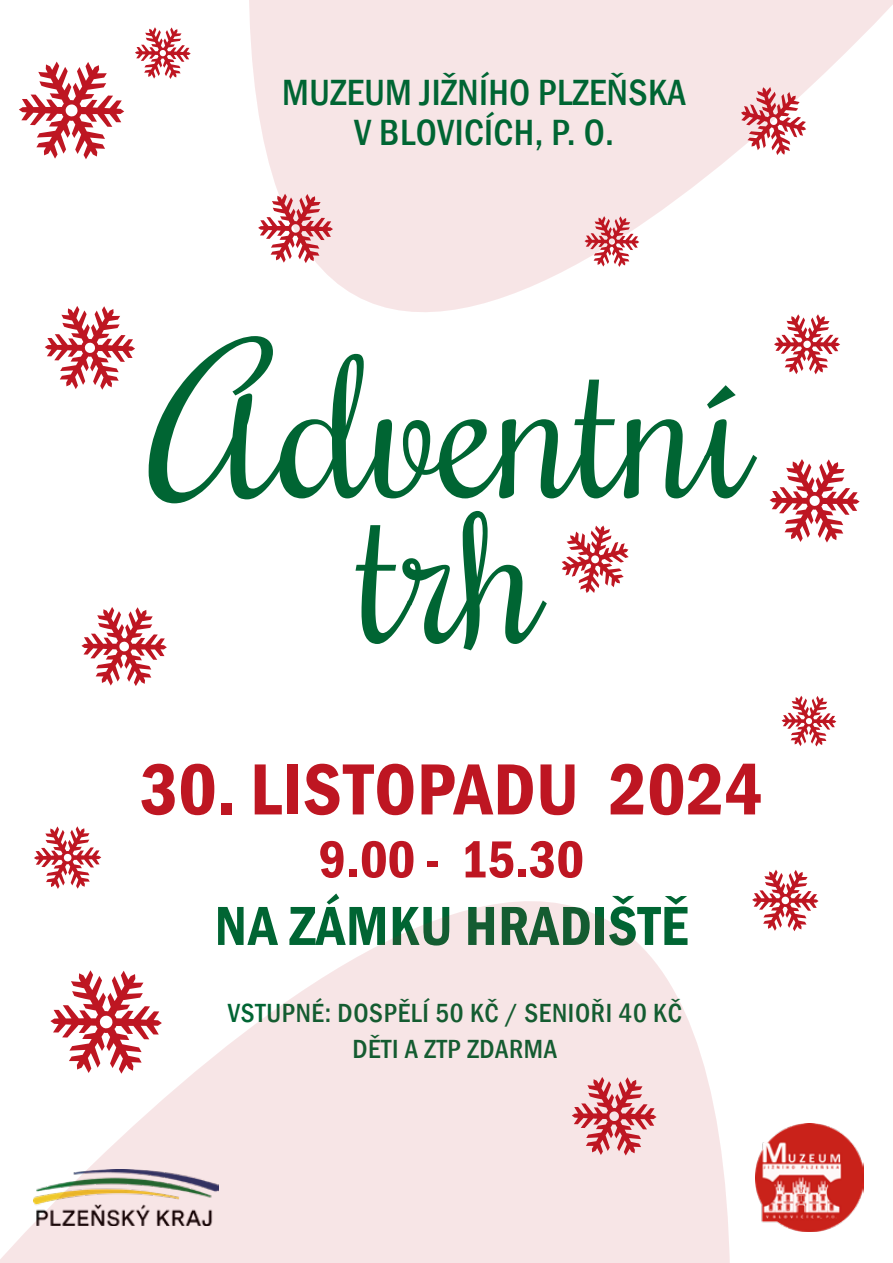
<style>
.page{position:relative;width:893px;height:1263px;background:#fff}
.page>*{position:absolute;margin:0;border:0;box-sizing:border-box;transform-origin:0 0}
.t1{font:198px/145.5px "Rochester";color:#006533;text-align:center}
.t2{font:600 condensed 75px "Franklin Gothic";letter-spacing:.005em;color:#be1622}
.t3{font:600 condensed 57px "Franklin Gothic";letter-spacing:.01em;color:#006533}
.t4{font:600 condensed 54px "Franklin Gothic";color:#be1622}
.t5{font:500 condensed 37.5px/40.5px "Franklin Gothic";letter-spacing:.01em;color:#006533;text-align:center}
.t6{font:500 condensed 27px/36px "Franklin Gothic";letter-spacing:.025em;color:#006533;text-align:center}
</style>
<div class="page">
<svg style="left:249px;top:0;width:644px;height:312px;fill:#f7e5e6"></svg>
<svg style="left:19px;top:62px;width:105px;height:97px"></svg>
<svg style="left:562px;top:525px;width:67px;height:68px"></svg>
<svg style="left:45px;top:306px;width:90px;height:84px"></svg>
<svg style="left:770px;top:459px;width:90px;height:83px"></svg>
<svg style="left:774px;top:314px;width:66px;height:60px"></svg>
<svg style="left:258px;top:194px;width:75px;height:69px"></svg>
<svg style="left:741px;top:87px;width:65px;height:68px"></svg>
<svg style="left:135px;top:27px;width:56px;height:52px"></svg>
<svg style="left:34px;top:826px;width:67px;height:63px"></svg>
<svg style="left:781px;top:696px;width:55px;height:50px"></svg>
<img style="left:756px;top:1123px;width:108px;height:108px">
<svg style="left:0;top:901px;width:730px;height:362px;fill:#f7e5e6"></svg>
<svg style="left:81px;top:607px;width:86px;height:79px"></svg>
<svg style="left:752px;top:869px;width:66px;height:62px"></svg>
<svg style="left:572px;top:1077px;width:84px;height:78px"></svg>
<svg style="left:584px;top:216px;width:55px;height:51px"></svg>
<h3 class="t5" style="left:282px;top:72px;width:405px">MUZEUM JIŽNÍHO PLZEŇSKA<br>V BLOVICÍCH, P. O.</h3>
<h1 class="t1" style="left:152px;top:349px;width:603px">Adventní trh</h1>
<h2 class="t2" style="left:140px;top:739px;width:624px">30. LISTOPADU 2024</h2>
<h3 class="t4" style="left:319px;top:823px;width:267px">9.00 - 15.30</h3>
<h3 class="t3" style="left:215px;top:888px;width:475px">NA ZÁMKU HRADIŠTĚ</h3>
<p class="t6" style="left:228px;top:995px;width:456px">VSTUPNÉ: DOSPĚLÍ 50 KČ / SENIOŘI 40 KČ<br>DĚTI A ZTP ZDARMA</p>
</div>
